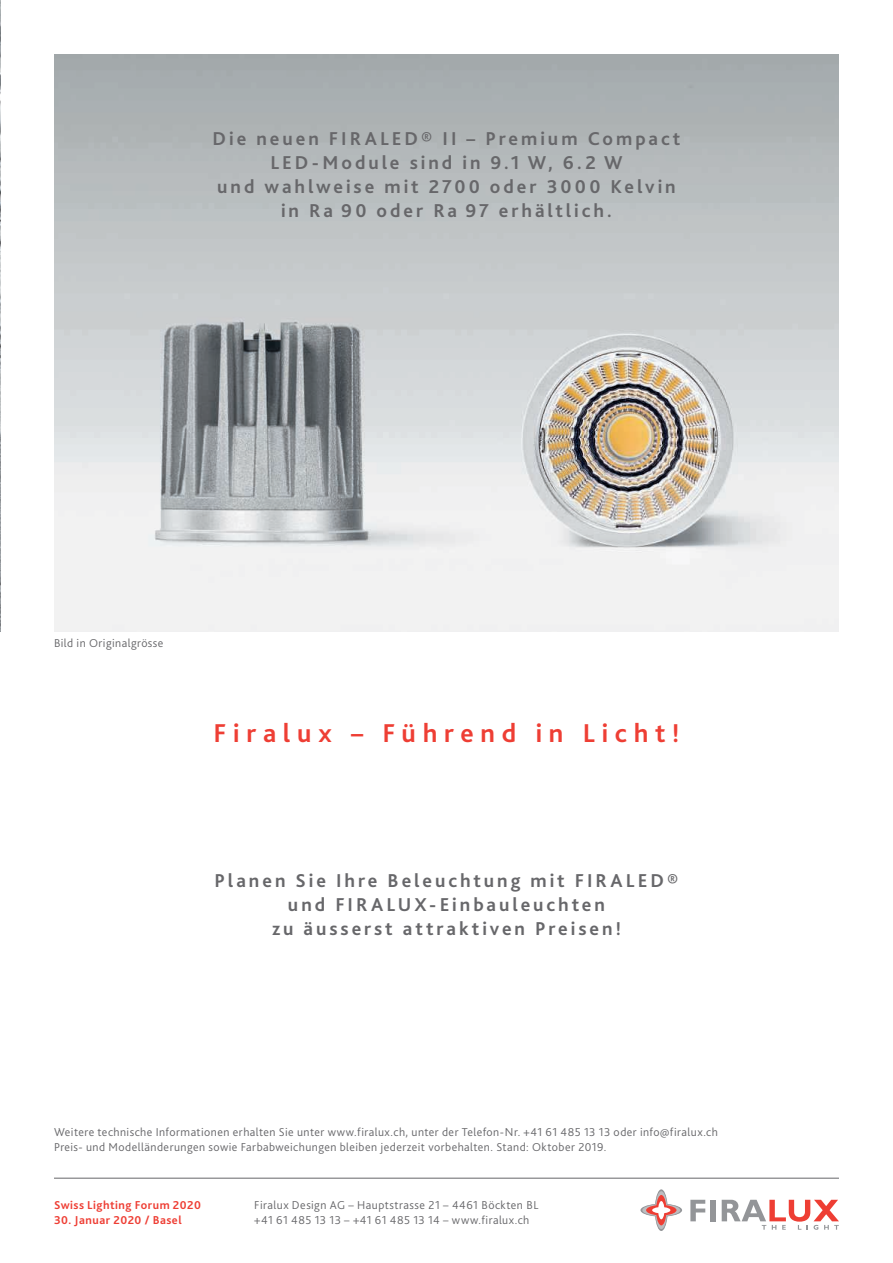
<style>
.page{position:relative;width:893px;height:1263px;background:#fff}
.page>*{position:absolute;margin:0;border:0;box-sizing:border-box;transform-origin:0 0}
.t1{font:700 27px "Bliss 2";letter-spacing:.25em;color:#ee3e34}
.t2{font:700 19.5px/24px "Bliss 2";letter-spacing:.15em;color:#67676a;text-align:center}
.t3{font:300 12px/15px "Bliss 2";letter-spacing:.035em;color:#67676a}
.t4{font:700 12px "Bliss 2";letter-spacing:.04em;color:#ee3e34}
</style>
<div class="page">
<img style="left:0;top:1px;width:1px;height:630px">
<img style="left:54px;top:54px;width:785px;height:577px">
<hr style="left:54px;top:1178px;width:785px;height:1px;background:#67676a">
<svg style="left:690px;top:1200px;width:15px;height:21px"></svg>
<div style="left:710px;top:1200px;width:6px;height:21px;background:#939598"></div>
<svg style="left:722px;top:1200px;width:117px;height:30px"></svg>
<svg style="left:640px;top:1189px;width:42px;height:42px"></svg>
<h2 class="t2" style="left:213px;top:126px;width:469px">Die neuen FIRALED® II – Premium Compact LED-Module sind in 9.1 W, 6.2 W<br>und wahlweise mit 2700 oder 3000 Kelvin in Ra 90 oder Ra 97 erhältlich.</h2>
<p class="t3" style="left:54px;top:635px;width:111px">Bild in Originalgrösse</p>
<h1 class="t1" style="left:214px;top:716px;width:467px">Firalux – Führend in Licht!</h1>
<h2 class="t2" style="left:215px;top:868px;width:465px">Planen Sie Ihre Beleuchtung mit FIRALED® und FIRALUX-Einbauleuchten<br>zu äusserst attraktiven Preisen!</h2>
<p class="t3" style="left:54px;top:1124px;width:665px">Weitere technische Informationen erhalten Sie unter www.firalux.ch, unter der Telefon-Nr. +41 61 485 13 13 oder info@firalux.ch<br>Preis- und Modelländerungen sowie Farbabweichungen bleiben jederzeit vorbehalten. Stand: Oktober 2019.</p>
<p class="t4" style="left:54px;top:1198px;width:149px">Swiss Lighting Forum 2020</p>
<p class="t4" style="left:54px;top:1213px;width:129px">30. Januar 2020 / Basel</p>
<p class="t3" style="left:254px;top:1197px;width:286px">Firalux Design AG – Hauptstrasse 21 – 4461 Böckten BL +41 61 485 13 13 – +41 61 485 13 14 – www.firalux.ch</p>
</div>
